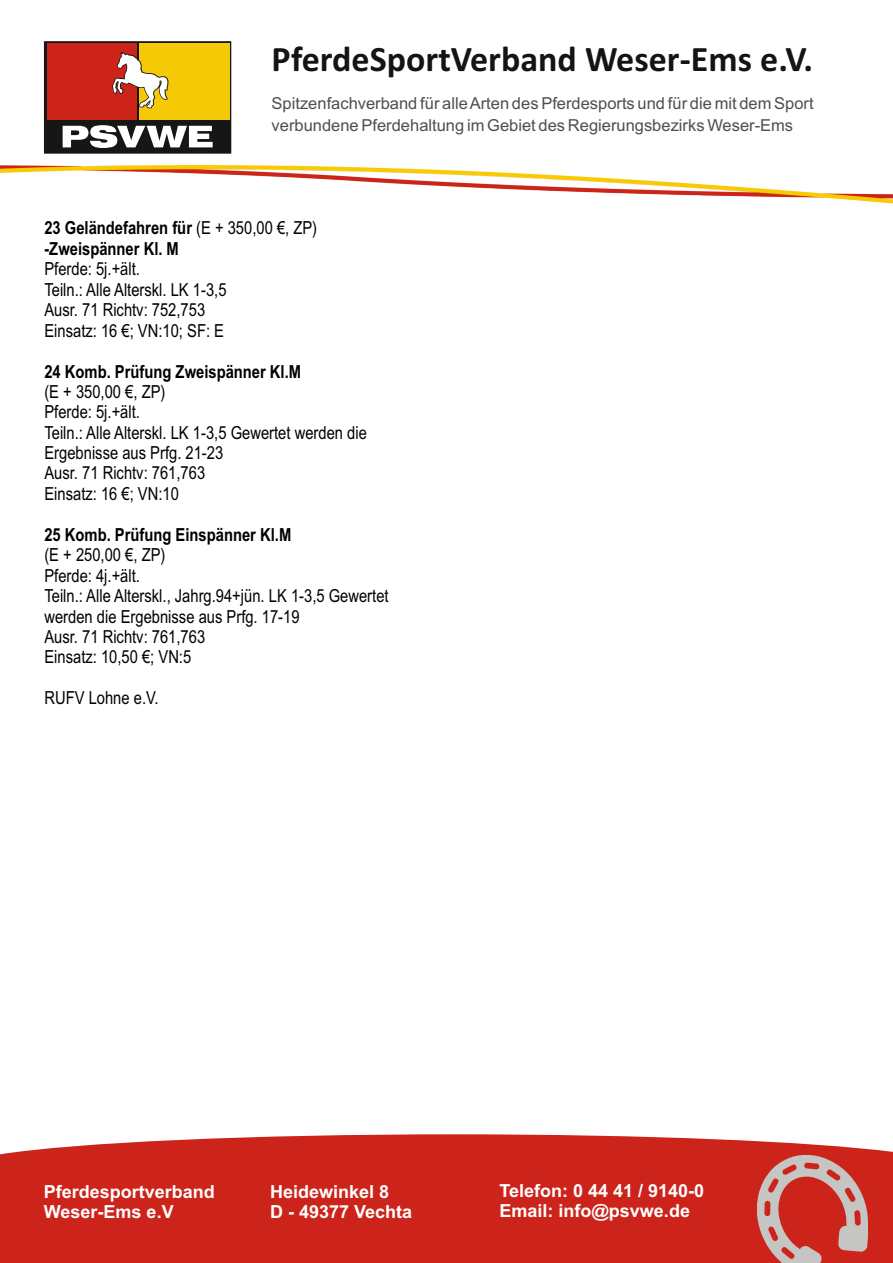
<style>
.page{position:relative;width:893px;height:1263px;background:#fff}
.page>*{position:absolute;margin:0;border:0;box-sizing:border-box;transform-origin:0 0}
.t1{font:700 36px "Calibri";color:#141415}
.t2{font:18px/20.4px "Arial Narrow";color:#000}
.t3{font:700 18px/20.5px "Arial Narrow";color:#000}
.t4{font:700 18px/20.1px "Arial";color:#fff}
.t5{font:16.5px/21.8px "Arial";color:#4e4e4d}
.s1{font-weight:400}
</style>
<div class="page">
<div style="left:0;top:1167px;width:893px;height:96px;background:#cc241b"></div>
<svg style="left:0;top:1134px;width:893px;height:66px;fill:#cc241b"></svg>
<svg style="left:44px;top:41px;width:187px;height:107px;background:#bb7837"></svg>
<img style="left:758px;top:1156px;width:110px;height:107px">
<img style="left:1px;top:148px;width:892px;height:56px">
<h1 class="t1" style="left:272px;top:44px;width:543px">PferdeSportVerband Weser-Ems e.V.</h1>
<p class="t5" style="left:272px;top:94px;width:544px">Spitzenfachverband für alle Arten des Pferdesports und für die mit dem Sport verbundene Pferdehaltung im Gebiet des Regierungsbezirks Weser-Ems</p>
<p class="t3" style="left:44px;top:219px;width:274px">23 Geländefahren für <span class="s1">(E + 350,00 €, ZP) </span>-Zweispänner Kl. M</p>
<p class="t2" style="left:44px;top:260px;width:184px">Pferde: 5j.+ält.<br>Teiln.: Alle Alterskl. LK 1-3,5<br>Ausr. 71 Richtv: 752,753<br>Einsatz: 16 €; VN:10; SF: E</p>
<p class="t3" style="left:44px;top:363px;width:258px">24 Komb. Prüfung Zweispänner Kl.M</p>
<p class="t2" style="left:44px;top:383px;width:324px">(E + 350,00 €, ZP)<br>Pferde: 5j.+ält.<br>Teiln.: Alle Alterskl. LK 1-3,5 Gewertet werden die<br>Ergebnisse aus Prfg. 21-23<br>Ausr. 71 Richtv: 761,763<br>Einsatz: 16 €; VN:10</p>
<p class="t3" style="left:44px;top:526px;width:248px">25 Komb. Prüfung Einspänner Kl.M</p>
<p class="t2" style="left:44px;top:546px;width:346px">(E + 250,00 €, ZP)<br>Pferde: 4j.+ält.<br>Teiln.: Alle Alterskl., Jahrg.94+jün. LK 1-3,5 Gewertet werden die Ergebnisse aus Prfg. 17-19<br>Ausr. 71 Richtv: 761,763<br>Einsatz: 10,50 €; VN:5</p>
<p class="t2" style="left:44px;top:689px;width:116px">RUFV Lohne e.V.</p>
<p class="t4" style="left:44px;top:1183px;width:173px">Pferdesportverband<br>Weser-Ems e.V</p>
<p class="t4" style="left:270px;top:1183px;width:144px">Heidewinkel 8<br>D - 49377 Vechta</p>
<p class="t4" style="left:499px;top:1182px;width:206px">Telefon: 0 44 41 / 9140-0<br>Email: info@psvwe.de</p>
</div>
